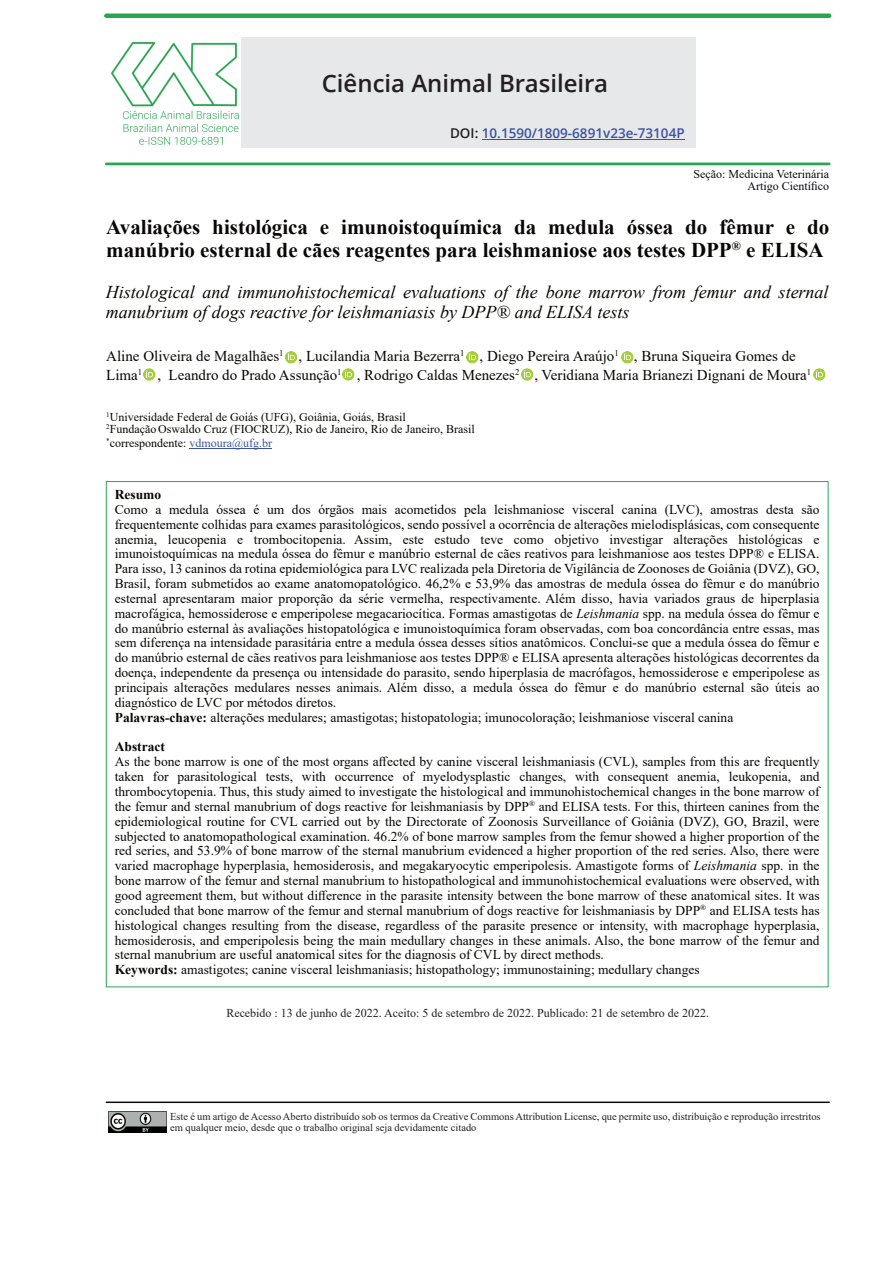
<style>
.page{position:relative;width:893px;height:1263px;background:#fff}
.page>*{position:absolute;margin:0;border:0;box-sizing:border-box;transform-origin:0 0}
.t1{font:600 24px "Open Sans";color:#231f20}
.t2{font:700 21px/23.1px "Times New Roman";color:#080704}
.t3{font:italic 18px/19.8px "Times New Roman";color:#080704}
.t4{font:15px/18.8px "Times New Roman";color:#080704}
.t5{font:13.5px/14.9px "Times New Roman";color:#080704}
.t6{font:600 13.5px "Open Sans";color:#3a53a3}
.t7{font:700 13.5px "Times New Roman";color:#080704}
.t8{font:12px/13px "Times New Roman";color:#080704}
.t9{font:12px "Times New Roman";color:#231f20}
.t10{font:12px/12px "Times New Roman";color:#0c0a10;text-align:right}
.t11{font:10.5px/10.5px "Times New Roman";color:#231f20}
.s1{color:#231f20}
.s2{color:#3a53a3}
.s3{font-style:italic}
.s4{font-weight:700}
</style>
<div class="page">
<div style="left:241px;top:37px;width:455px;height:111px;background:#e7e8e9"></div>
<hr style="left:106px;top:14px;width:723px;height:4px;background:#29a555">
<hr style="left:106px;top:163px;width:723px;height:2px;background:#29a555">
<hr style="left:482px;top:139px;width:203px;height:1px;background:#3a53a3">
<img style="left:112px;top:43px;width:126px;height:102px">
<img style="left:108px;top:1112px;width:58px;height:20px">
<hr style="left:106px;top:1101px;width:723px;height:2px;background:#0c0a10">
<svg style="left:466px;top:351px;width:12px;height:13px"></svg>
<svg style="left:469px;top:353px;width:7px;height:7px"></svg>
<svg style="left:621px;top:351px;width:12px;height:13px"></svg>
<svg style="left:624px;top:353px;width:7px;height:7px"></svg>
<svg style="left:143px;top:368px;width:12px;height:13px"></svg>
<svg style="left:146px;top:370px;width:7px;height:7px"></svg>
<svg style="left:342px;top:368px;width:12px;height:13px"></svg>
<svg style="left:345px;top:370px;width:7px;height:7px"></svg>
<svg style="left:521px;top:368px;width:12px;height:13px"></svg>
<svg style="left:524px;top:370px;width:7px;height:7px"></svg>
<svg style="left:813px;top:368px;width:12px;height:13px"></svg>
<svg style="left:816px;top:370px;width:7px;height:7px"></svg>
<svg style="left:285px;top:351px;width:12px;height:13px"></svg>
<svg style="left:288px;top:353px;width:7px;height:7px"></svg>
<hr style="left:189px;top:448px;width:83px;height:1px;background:#3a53a3">
<h1 class="t1" style="left:322px;top:73px;width:288px">Ciência Animal Brasileira</h1>
<p class="t6" style="left:450px;top:128px;width:236px"><span class="s1">DOI:</span> 10.1590/1809-6891v23e-73104P</p>
<p class="t10" style="left:693px;top:170px;width:137px">Seção: Medicina Veterinária<br>Artigo Científico</p>
<h2 class="t2" style="left:106px;top:218px;width:724px">Avaliações histológica e imunoistoquímica da medula óssea do fêmur e do manúbrio esternal de cães reagentes para leishmaniose aos testes DPP<sup>®</sup> e ELISA</h2>
<h3 class="t3" style="left:106px;top:284px;width:724px">Histological and immunohistochemical evaluations of the bone marrow from femur and sternal manubrium of dogs reactive for leishmaniasis by DPP® and ELISA tests</h3>
<p class="t4" style="left:106px;top:348px;width:706px">Aline Oliveira de Magalhães<sup>1</sup> , Lucilandia Maria Bezerra<sup>1</sup> , Diego Pereira Araújo<sup>1</sup> , Bruna Siqueira Gomes de<br>Lima<sup>1</sup> , Leandro do Prado Assunção<sup>1</sup> , Rodrigo Caldas Menezes<sup>2</sup> , Veridiana Maria Brianezi Dignani de Moura<sup>1</sup></p>
<p class="t8" style="left:106px;top:411px;width:370px"><sup>1</sup>Universidade Federal de Goiás (UFG), Goiânia, Goiás, Brasil<br><sup>2</sup>Fundação Oswaldo Cruz (FIOCRUZ), Rio de Janeiro, Rio de Janeiro, Brasil <sup>*</sup>correspondente: <span class="s2">vdmoura@ufg.br</span></p>
<p class="t7" style="left:115px;top:490px;width:48px">Resumo</p>
<p class="t5" style="left:115px;top:503px;width:706px">Como a medula óssea é um dos órgãos mais acometidos pela leishmaniose visceral canina (LVC), amostras desta são frequentemente colhidas para exames parasitológicos, sendo possível a ocorrência de alterações mielodisplásicas, com consequente anemia, leucopenia e trombocitopenia. Assim, este estudo teve como objetivo investigar alterações histológicas e imunoistoquímicas na medula óssea do fêmur e manúbrio esternal de cães reativos para leishmaniose aos testes DPP® e ELISA.<br>Para isso, 13 caninos da rotina epidemiológica para LVC realizada pela Diretoria de Vigilância de Zoonoses de Goiânia (DVZ), GO, Brasil, foram submetidos ao exame anatomopatológico. 46,2% e 53,9% das amostras de medula óssea do fêmur e do manúbrio esternal apresentaram maior proporção da série vermelha, respectivamente. Além disso, havia variados graus de hiperplasia macrofágica, hemossiderose e emperipolese megacariocítica. Formas amastigotas de <span class="s3">Leishmania</span> spp. na medula óssea do fêmur e do manúbrio esternal às avaliações histopatológica e imunoistoquímica foram observadas, com boa concordância entre essas, mas sem diferença na intensidade parasitária entre a medula óssea desses sítios anatômicos. Conclui-se que a medula óssea do fêmur e do manúbrio esternal de cães reativos para leishmaniose aos testes DPP® e ELISA apresenta alterações histológicas decorrentes da doença, independente da presença ou intensidade do parasito, sendo hiperplasia de macrófagos, hemossiderose e emperipolese as principais alterações medulares nesses animais. Além disso, a medula óssea do fêmur e do manúbrio esternal são úteis ao diagnóstico de LVC por métodos diretos.<br><span class="s4">Palavras-chave:</span> alterações medulares; amastigotas; histopatologia; imunocoloração; leishmaniose visceral canina</p>
<p class="t7" style="left:115px;top:742px;width:52px">Abstract</p>
<p class="t5" style="left:115px;top:756px;width:706px">As the bone marrow is one of the most organs affected by canine visceral leishmaniasis (CVL), samples from this are frequently taken for parasitological tests, with occurrence of myelodysplastic changes, with consequent anemia, leukopenia, and thrombocytopenia. Thus, this study aimed to investigate the histological and immunohistochemical changes in the bone marrow of the femur and sternal manubrium of dogs reactive for leishmaniasis by DPP<sup>®</sup> and ELISA tests. For this, thirteen canines from the epidemiological routine for CVL carried out by the Directorate of Zoonosis Surveillance of Goiânia (DVZ), GO, Brazil, were subjected to anatomopathological examination. 46.2% of bone marrow samples from the femur showed a higher proportion of the red series, and 53.9% of bone marrow of the sternal manubrium evidenced a higher proportion of the red series. Also, there were varied macrophage hyperplasia, hemosiderosis, and megakaryocytic emperipolesis. Amastigote forms of <span class="s3">Leishmania</span> spp. in the bone marrow of the femur and sternal manubrium to histopathological and immunohistochemical evaluations were observed, with good agreement them, but without difference in the parasite intensity between the bone marrow of these anatomical sites. It was concluded that bone marrow of the femur and sternal manubrium of dogs reactive for leishmaniasis by DPP<sup>®</sup> and ELISA tests has histological changes resulting from the disease, regardless of the parasite presence or intensity, with macrophage hyperplasia, hemosiderosis, and emperipolesis being the main medullary changes in these animals. Also, the bone marrow of the femur and sternal manubrium are useful anatomical sites for the diagnosis of CVL by direct methods.<br><span class="s4">Keywords:</span> amastigotes; canine visceral leishmaniasis; histopathology; immunostaining; medullary changes</p>
<p class="t9" style="left:226px;top:1008px;width:484px">Recebido : 13 de junho de 2022. Aceito: 5 de setembro de 2022. Publicado: 21 de setembro de 2022.</p>
<p class="t11" style="left:170px;top:1112px;width:652px">Este é um artigo de Acesso Aberto distribuído sob os termos da Creative Commons Attribution License, que permite uso, distribuição e reprodução irrestritos em qualquer meio, desde que o trabalho original seja devidamente citado</p>
</div>
